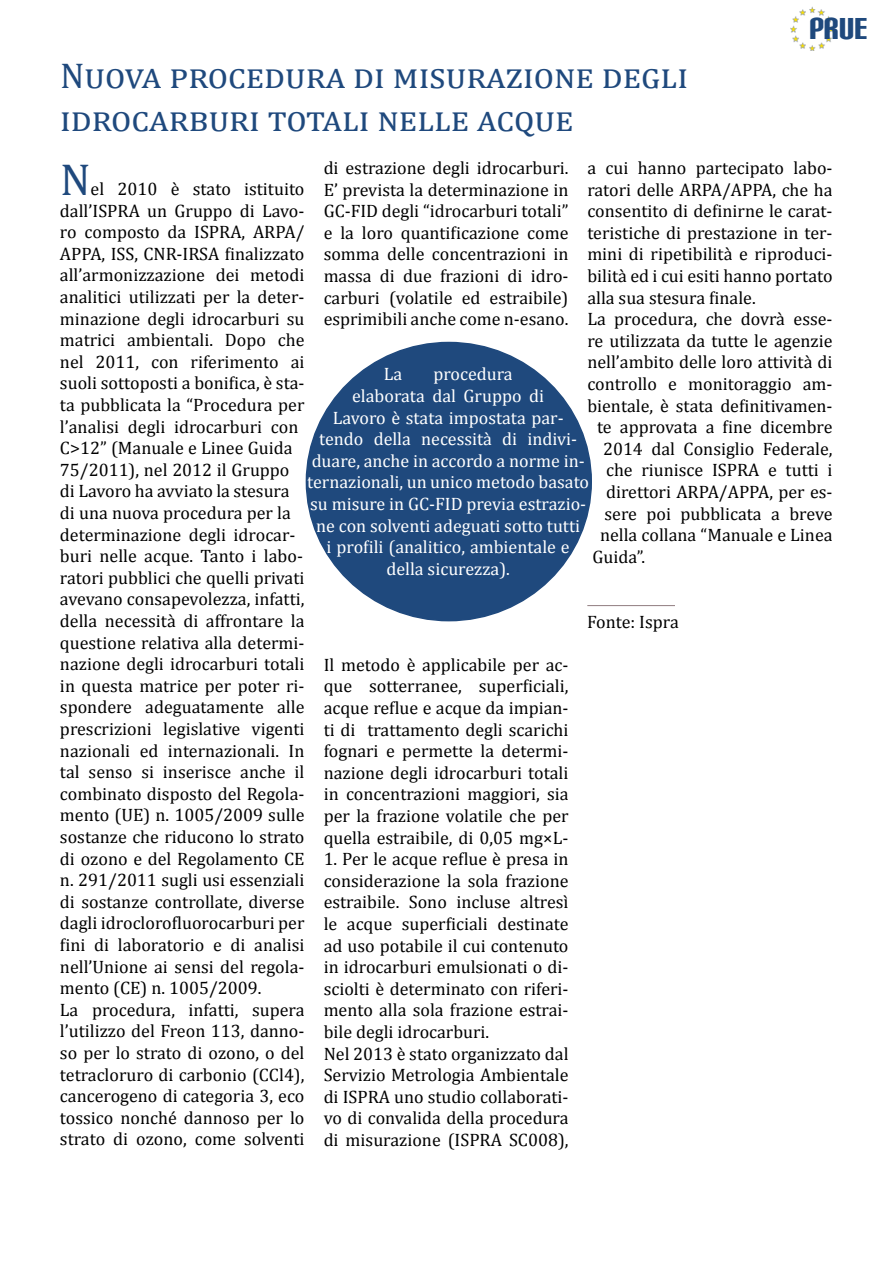
<style>
.page{position:relative;width:893px;height:1263px;background:#fff}
.page>*{position:absolute;margin:0;border:0;box-sizing:border-box;transform-origin:0 0}
.t1{font:45px "Cambria";color:#1f497d}
.t2{font:36.3px "Carbon Block";color:#1f497d}
.t3{font:36px/43.2px "Cambria";letter-spacing:.055em;color:#1f497d}
.t4{font:18px/21.6px "Cambria";color:#000}
.t5{font:18px "Cambria";color:#fff}
</style>
<div class="page">
<hr style="left:587px;top:605px;width:88px;height:1px;background:#917d80">
<div style="left:306px;top:342px;width:285px;height:279px;background:#1f497d;border-radius:50%"></div>
<img style="left:791px;top:7px;width:44px;height:43px">
<h2 class="t2" style="left:809px;top:11px;width:59px">PRUE</h2>
<h3 class="t3" style="left:60px;top:54px;width:629px">Nuova procedura di misurazione degli idrocarburi totali nelle acque</h3>
<h1 class="t1" style="left:60px;top:153px;width:32px">N</h1>
<p class="t4" style="left:324px;top:157px;width:246px;text-align:justify">di estrazione degli idrocarburi.<br>E’ prevista la determinazione in GC-FID degli “idrocarburi totali” e la loro quantificazione come somma delle concentrazioni in massa di due frazioni di idro&shy;carburi (volatile ed estraibile) esprimibili anche come n-esano.</p>
<p class="t4" style="left:587px;top:157px;width:247px">a cui hanno partecipato labo-</p>
<p class="t4" style="left:587px;top:178px;width:247px">ratori delle ARPA/APPA, che ha</p>
<p class="t4" style="left:587px;top:200px;width:247px">consentito di definirne le carat-</p>
<p class="t4" style="left:587px;top:222px;width:247px">teristiche di prestazione in ter-</p>
<p class="t4" style="left:587px;top:243px;width:247px">mini di ripetibilità e riproduci-</p>
<p class="t4" style="left:587px;top:265px;width:247px">bilità ed i cui esiti hanno portato</p>
<p class="t4" style="left:587px;top:286px;width:170px">alla sua stesura finale.</p>
<p class="t4" style="left:587px;top:308px;width:247px">La procedura, che dovrà esse-</p>
<p class="t4" style="left:587px;top:330px;width:247px">re utilizzata da tutte le agenzie</p>
<p class="t4" style="left:587px;top:351px;width:247px">nell’ambito delle loro attività di</p>
<p class="t4" style="left:587px;top:373px;width:247px">controllo e monitoraggio am-</p>
<p class="t4" style="left:587px;top:394px;width:247px">bientale, è stata definitivamen-</p>
<p class="t4" style="left:597px;top:416px;width:237px">te approvata a fine dicembre</p>
<p class="t4" style="left:603px;top:438px;width:231px">2014 dal Consiglio Federale,</p>
<p class="t4" style="left:606px;top:459px;width:228px">che riunisce ISPRA e tutti i</p>
<p class="t4" style="left:606px;top:481px;width:228px">direttori ARPA/APPA, per es-</p>
<p class="t4" style="left:604px;top:502px;width:229px">sere poi pubblicata a breve</p>
<p class="t4" style="left:600px;top:524px;width:234px">nella collana “Manuale e Linea</p>
<p class="t4" style="left:592px;top:546px;width:54px">Guida”.</p>
<p class="t4" style="left:60px;top:178px;width:246px;text-indent:31px">el 2010 è stato istituito dall’ISPRA un Gruppo di Lavo&shy;ro composto da ISPRA, ARPA/<br>APPA, ISS, CNR-IRSA finalizzato all’armonizzazione dei metodi analitici utilizzati per la deter&shy;minazione degli idrocarburi su matrici ambientali. Dopo che nel 2011, con riferimento ai suoli sottoposti a bonifica, è sta&shy;ta pubblicata la “Procedura per l’analisi degli idrocarburi con<br>C&gt;12” (Manuale e Linee Guida<br>75/2011), nel 2012 il Gruppo di Lavoro ha avviato la stesura di una nuova procedura per la determinazione degli idrocar&shy;buri nelle acque. Tanto i labo&shy;ratori pubblici che quelli privati avevano consapevolezza, infatti, della necessità di affrontare la questione relativa alla determi&shy;nazione degli idrocarburi totali in questa matrice per poter ri&shy;spondere adeguatamente alle prescrizioni legislative vigenti nazionali ed internazionali. In tal senso si inserisce anche il combinato disposto del Regola&shy;mento (UE) n. 1005/2009 sulle sostanze che riducono lo strato di ozono e del Regolamento CE n. 291/2011 sugli usi essenziali di sostanze controllate, diverse dagli idroclorofluorocarburi per fini di laboratorio e di analisi nell’Unione ai sensi del regola&shy;mento (CE) n. 1005/2009.<br>La procedura, infatti, supera l’utilizzo del Freon 113, danno&shy;so per lo strato di ozono, o del tetracloruro di carbonio (CCl4), cancerogeno di categoria 3, eco tossico nonché dannoso per lo strato di ozono, come solventi</p>
<p class="t5" style="left:384px;top:364px;width:20px">La</p>
<p class="t5" style="left:433px;top:364px;width:81px">procedura</p>
<p class="t5" style="left:352px;top:385px;width:194px">elaborata dal Gruppo di</p>
<p class="t5" style="left:333px;top:407px;width:232px">Lavoro è stata impostata par-</p>
<p class="t5" style="left:319px;top:428px;width:260px">tendo della necessità di indivi-</p>
<p class="t5" style="left:312px;top:450px;width:275px">duare, anche in accordo a norme in-</p>
<p class="t5" style="left:307px;top:472px;width:284px">ternazionali, un unico metodo basato</p>
<p class="t5" style="left:310px;top:493px;width:277px">su misure in GC-FID previa estrazio-</p>
<p class="t5" style="left:316px;top:515px;width:265px">ne con solventi adeguati sotto tutti</p>
<p class="t5" style="left:327px;top:536px;width:245px">i profili (analitico, ambientale e</p>
<p class="t5" style="left:386px;top:558px;width:125px">della sicurezza).</p>
<p class="t4" style="left:587px;top:610px;width:93px">Fonte: Ispra</p>
<p class="t4" style="left:324px;top:654px;width:246px;text-align:justify">Il metodo è applicabile per ac&shy;que sotterranee, superficiali, acque reflue e acque da impian&shy;ti di trattamento degli scarichi fognari e permette la determi&shy;nazione degli idrocarburi totali in concentrazioni maggiori, sia per la frazione volatile che per quella estraibile, di 0,05 mg×L-</p>
<p class="t4" style="left:324px;top:848px;width:246px">1. Per le acque reflue è presa in considerazione la sola frazione estraibile. Sono incluse altresì le acque superficiali destinate ad uso potabile il cui contenuto in idrocarburi emulsionati o di&shy;sciolti è determinato con riferi&shy;mento alla sola frazione estrai&shy;bile degli idrocarburi.<br>Nel 2013 è stato organizzato dal<br>Servizio Metrologia Ambientale di ISPRA uno studio collaborati&shy;vo di convalida della procedura di misurazione (ISPRA SC008),</p>
</div>
